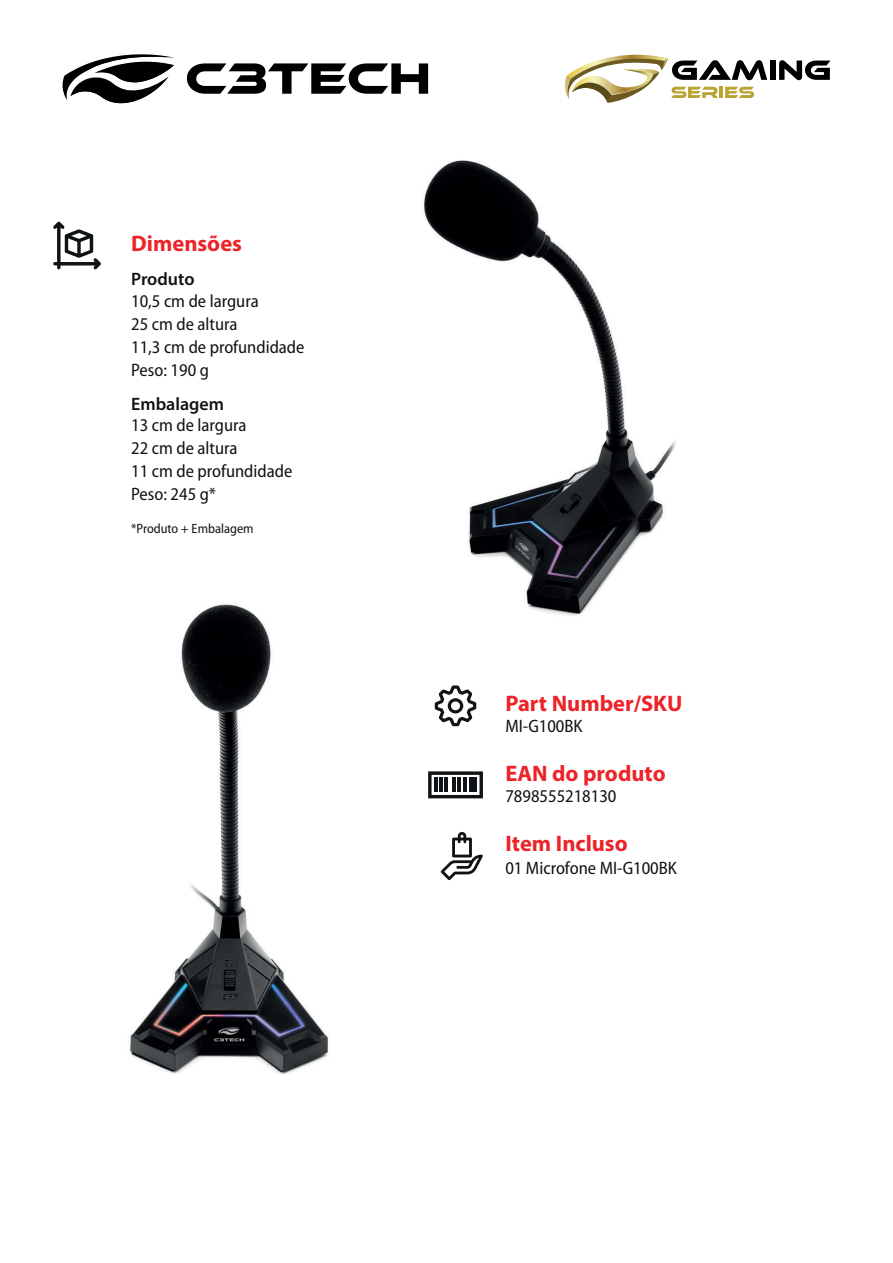
<style>
.page{position:relative;width:893px;height:1263px;background:#fff}
.page>*{position:absolute;margin:0;border:0;box-sizing:border-box;transform-origin:0 0}
.t1{font:700 22.5px "Myriad Pro";color:#ec2328}
.t2{font:semi-condensed 18px/23.1px "Myriad Pro";color:#101315}
.t3{font:600 18px "Myriad Pro";color:#101315}
.t4{font:semi-condensed 13.5px "Myriad Pro";color:#101315}
</style>
<div class="page">
<img style="left:424px;top:160px;width:252px;height:456px">
<img style="left:130px;top:591px;width:351px;height:483px">
<svg style="left:187px;top:63px;width:241px;height:31px"></svg>
<svg style="left:62px;top:54px;width:112px;height:50px"></svg>
<div style="left:769px;top:61px;width:6px;height:19px;background:#000001"></div>
<svg style="left:779px;top:60px;width:51px;height:20px"></svg>
<svg style="left:564px;top:55px;width:203px;height:48px"></svg>
<svg style="left:53px;top:221px;width:48px;height:48px"></svg>
<svg style="left:435px;top:685px;width:41px;height:41px"></svg>
<svg style="left:428px;top:771px;width:55px;height:27px"></svg>
<hr style="left:434px;top:777px;width:3px;height:15px;background:#101315">
<hr style="left:439px;top:777px;width:4px;height:15px;background:#101315">
<hr style="left:444px;top:777px;width:3px;height:15px;background:#101315">
<hr style="left:464px;top:777px;width:3px;height:15px;background:#101315">
<hr style="left:469px;top:777px;width:4px;height:15px;background:#101315">
<hr style="left:474px;top:777px;width:3px;height:15px;background:#101315">
<hr style="left:452px;top:777px;width:4px;height:15px;background:#101315">
<hr style="left:457px;top:777px;width:3px;height:15px;background:#101315">
<svg style="left:440px;top:832px;width:43px;height:48px"></svg>
<p class="t1" style="left:131px;top:229px;width:112px">Dimensões</p>
<p class="t3" style="left:131px;top:267px;width:65px">Produto</p>
<p class="t2" style="left:131px;top:289px;width:175px">10,5 cm de largura<br>25 cm de altura<br>11,3 cm de profundidade<br>Peso: 190 g</p>
<p class="t3" style="left:131px;top:392px;width:94px">Embalagem</p>
<p class="t2" style="left:131px;top:414px;width:163px">13 cm de largura<br>22 cm de altura<br>11 cm de profundidade<br>Peso: 245 g*</p>
<p class="t4" style="left:131px;top:521px;width:124px">*Produto + Embalagem</p>
<p class="t1" style="left:505px;top:688px;width:179px">Part Number/SKU</p>
<p class="t2" style="left:505px;top:715px;width:79px">MI-G100BK</p>
<p class="t1" style="left:505px;top:759px;width:162px">EAN do produto</p>
<p class="t2" style="left:505px;top:785px;width:113px">7898555218130</p>
<p class="t1" style="left:505px;top:829px;width:124px">Item Incluso</p>
<p class="t2" style="left:505px;top:857px;width:173px">01 Microfone MI-G100BK</p>
</div>
